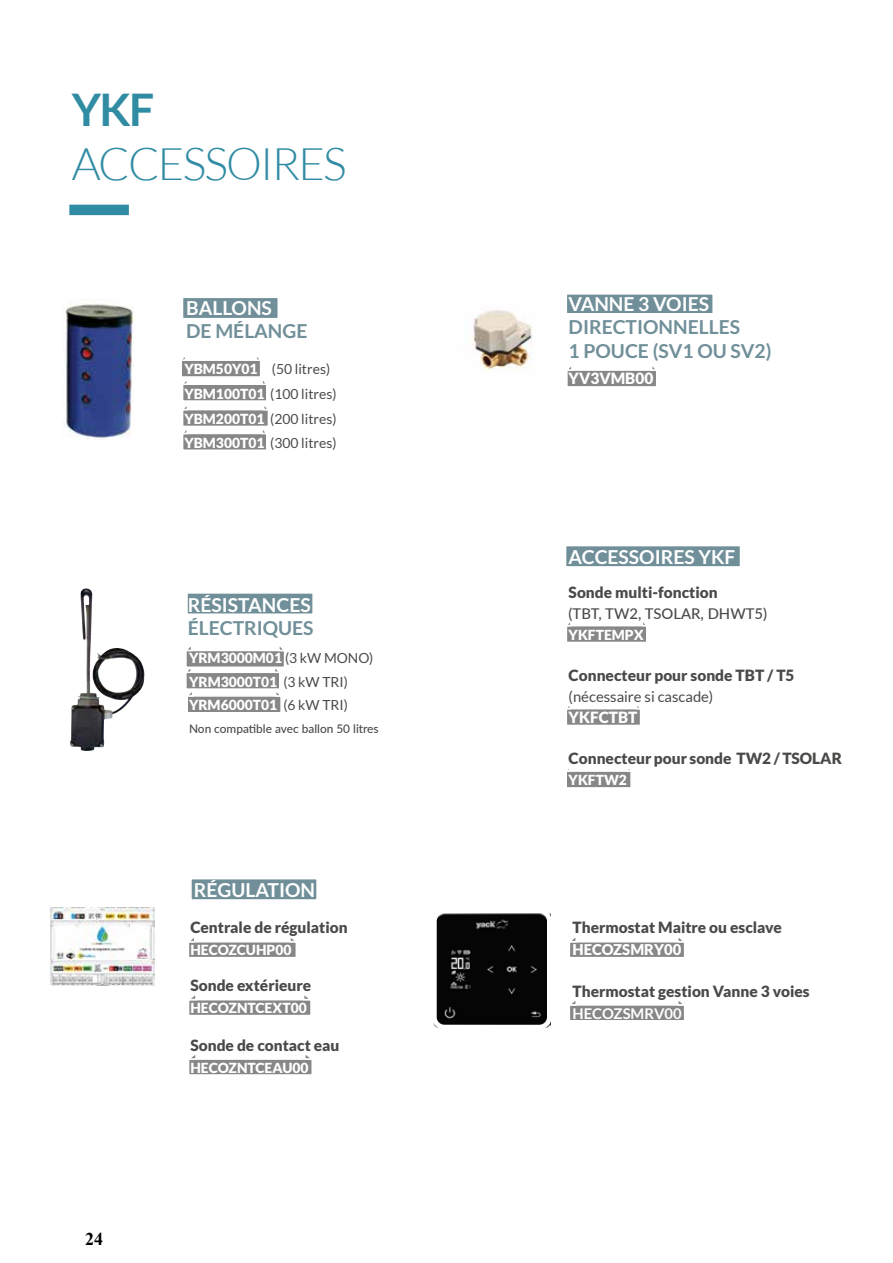
<style>
.page{position:relative;width:893px;height:1263px;background:#fff}
.page>*{position:absolute;margin:0;border:0;box-sizing:border-box;transform-origin:0 0}
.t1{font:300 45px "Lato";letter-spacing:-.04em;color:#308ca3}
.t2{font:700 45px "Lato";color:#308ca3}
.t3{font:700 19.35px "Lato";color:#fff}
.t4{font:700 19.35px/23.1px "Lato";color:#708f99}
.t5{font:700 18px "Times New Roman";color:#000}
.t6{font:900 15.45px "Lato";color:#4a4a49}
.t7{font:900 15.45px "Lato";color:#4b4a49}
.t8{font:900 15.45px "Lato";color:#fff}
.t9{font:500 14.85px "Lato";color:#4b4a49}
.t10{font:14.85px "Lato";color:#4b4a49}
.t11{font:900 14.85px "Lato";color:#fff}
.t12{font:700 14.85px "Lato";color:#fff}
.t13{font:900 13.95px/23.1px "Lato";color:#fff}
.t14{font:13.95px/24.8px "Lato";color:#4a4a49}
.t15{font:500 11.85px "Lato";color:#4b4a49}
.s1{font-weight:900;color:#fff}
.s2{font-weight:400;color:#4b4a49}
</style>
<div class="page">
<div style="left:69px;top:205px;width:60px;height:10px;background:#308ca3"></div>
<img style="left:50px;top:907px;width:104px;height:78px">
<div style="left:186px;top:592px;width:128px;height:23px;background:#708f99;border:2px solid #fff"></div>
<img style="left:63px;top:299px;width:71px;height:140px">
<div style="left:182px;top:297px;width:97px;height:22px;background:#708f99;border:2px solid #fff"></div>
<div style="left:180px;top:359px;width:81px;height:19px;background:#878787;border:2px solid #fff"></div>
<svg style="left:255px;top:357px;width:6px;height:5px"></svg>
<svg style="left:180px;top:357px;width:7px;height:5px"></svg>
<div style="left:182px;top:383px;width:86px;height:19px;background:#878787;border:2px solid #fff"></div>
<svg style="left:261px;top:381px;width:7px;height:5px"></svg>
<svg style="left:180px;top:374px;width:9px;height:12px"></svg>
<div style="left:182px;top:409px;width:87px;height:18px;background:#878787;border:2px solid #fff"></div>
<svg style="left:262px;top:399px;width:7px;height:13px"></svg>
<svg style="left:182px;top:399px;width:7px;height:13px"></svg>
<div style="left:182px;top:433px;width:86px;height:18px;background:#878787;border:2px solid #fff"></div>
<svg style="left:261px;top:423px;width:8px;height:13px"></svg>
<svg style="left:182px;top:423px;width:7px;height:13px"></svg>
<img style="left:70px;top:588px;width:75px;height:163px">
<div style="left:185px;top:671px;width:96px;height:19px;background:#878787;border:2px solid #fff"></div>
<svg style="left:273px;top:668px;width:8px;height:6px"></svg>
<svg style="left:185px;top:668px;width:8px;height:6px"></svg>
<div style="left:185px;top:650px;width:100px;height:18px;background:#878787;border:2px solid #fff"></div>
<svg style="left:277px;top:647px;width:8px;height:6px"></svg>
<svg style="left:185px;top:646px;width:8px;height:7px"></svg>
<div style="left:186px;top:695px;width:96px;height:18px;background:#878787;border:2px solid #fff"></div>
<svg style="left:274px;top:686px;width:8px;height:12px"></svg>
<svg style="left:185px;top:686px;width:9px;height:12px"></svg>
<img style="left:472px;top:310px;width:61px;height:60px">
<div style="left:565px;top:293px;width:149px;height:22px;background:#708f99;border:2px solid #fff"></div>
<div style="left:566px;top:369px;width:91px;height:19px;background:#878787;border:2px solid #fff"></div>
<svg style="left:650px;top:366px;width:7px;height:6px"></svg>
<svg style="left:566px;top:366px;width:7px;height:6px"></svg>
<div style="left:565px;top:545px;width:176px;height:23px;background:#708f99;border:2px solid #fff"></div>
<div style="left:566px;top:625px;width:82px;height:18px;background:#878787;border:2px solid #fff"></div>
<svg style="left:641px;top:622px;width:7px;height:6px"></svg>
<svg style="left:566px;top:622px;width:6px;height:6px"></svg>
<div style="left:566px;top:708px;width:75px;height:18px;background:#878787;border:2px solid #fff"></div>
<svg style="left:635px;top:706px;width:6px;height:5px"></svg>
<svg style="left:566px;top:706px;width:6px;height:5px"></svg>
<div style="left:565px;top:770px;width:67px;height:19px;background:#878787;border:2px solid #fff"></div>
<svg style="left:626px;top:769px;width:6px;height:4px"></svg>
<svg style="left:565px;top:769px;width:6px;height:4px"></svg>
<div style="left:188px;top:941px;width:109px;height:17px;background:#878787;border:2px solid #fff"></div>
<svg style="left:288px;top:938px;width:9px;height:6px"></svg>
<svg style="left:188px;top:938px;width:8px;height:6px"></svg>
<div style="left:190px;top:878px;width:128px;height:23px;background:#708f99;border:2px solid #fff"></div>
<div style="left:188px;top:999px;width:124px;height:17px;background:#878787;border:2px solid #fff"></div>
<svg style="left:302px;top:995px;width:10px;height:7px"></svg>
<svg style="left:188px;top:995px;width:9px;height:7px"></svg>
<div style="left:188px;top:1058px;width:125px;height:18px;background:#878787;border:2px solid #fff"></div>
<svg style="left:303px;top:1055px;width:10px;height:6px"></svg>
<svg style="left:188px;top:1055px;width:10px;height:6px"></svg>
<div style="left:569px;top:941px;width:116px;height:17px;background:#878787;border:2px solid #fff"></div>
<svg style="left:676px;top:938px;width:9px;height:6px"></svg>
<svg style="left:569px;top:938px;width:9px;height:6px"></svg>
<div style="left:569px;top:1004px;width:116px;height:17px;background:#878787;border:2px solid #fff"></div>
<svg style="left:676px;top:1001px;width:9px;height:6px"></svg>
<svg style="left:569px;top:1001px;width:9px;height:6px"></svg>
<img style="left:438px;top:913px;width:113px;height:113px">
<div style="left:432px;top:909px;width:120px;height:120px;border:5px solid #fff;border-radius:10px"></div>
<h1 class="t2" style="left:72px;top:84px;width:84px">YKF</h1>
<h1 class="t1" style="left:72px;top:140px;width:276px">ACCESSOIRES</h1>
<h2 class="t3" style="left:186px;top:297px;width:87px">BALLONS</h2>
<h2 class="t4" style="left:186px;top:319px;width:123px">DE MÉLANGE</h2>
<p class="t14" style="left:184px;top:357px;width:154px"><span class="s1">YBM50Y01</span> (50 litres)<br><span class="s1">YBM100T01</span> (100 litres)<br><span class="s1">YBM200T01</span> (200 litres)<br><span class="s1">YBM300T01</span> (300 litres)</p>
<h2 class="t3" style="left:188px;top:593px;width:124px">RÉSISTANCES</h2>
<h2 class="t4" style="left:188px;top:616px;width:127px">ÉLECTRIQUES</h2>
<p class="t13" style="left:189px;top:646px;width:186px">YRM3000M01 <span class="s2">(3 kW MONO)<br></span>YRM3000T01 <span class="s2">(3 kW TRI)<br></span>YRM6000T01 <span class="s2">(6 kW TRI)</span></p>
<p class="t15" style="left:189px;top:720px;width:191px">Non compatible avec ballon 50 litres</p>
<p class="t5" style="left:85px;top:1226px;width:19px">24</p>
<h2 class="t3" style="left:194px;top:879px;width:123px">RÉGULATION</h2>
<p class="t6" style="left:190px;top:918px;width:159px">Centrale de régulation</p>
<p class="t13" style="left:190px;top:938px;width:103px">HECOZCUHP00</p>
<p class="t6" style="left:190px;top:976px;width:122px">Sonde extérieure</p>
<p class="t13" style="left:190px;top:996px;width:118px">HECOZNTCEXT00</p>
<p class="t6" style="left:190px;top:1036px;width:151px">Sonde de contact eau</p>
<p class="t13" style="left:190px;top:1055px;width:120px">HECOZNTCEAU00</p>
<h2 class="t3" style="left:569px;top:293px;width:142px">VANNE 3 VOIES</h2>
<h2 class="t4" style="left:569px;top:316px;width:204px">DIRECTIONNELLES<br>1 POUCE (SV1 OU SV2)</h2>
<p class="t8" style="left:569px;top:369px;width:86px">YV3VMB00</p>
<h2 class="t3" style="left:569px;top:546px;width:168px">ACCESSOIRES YKF</h2>
<p class="t7" style="left:569px;top:583px;width:151px">Sonde multi-fonction</p>
<p class="t9" style="left:569px;top:603px;width:200px">(TBT, TW2, TSOLAR, DHWT5)</p>
<p class="t13" style="left:569px;top:623px;width:77px">YKFTEMPX</p>
<p class="t7" style="left:569px;top:666px;width:227px">Connecteur pour sonde TBT / T5</p>
<p class="t10" style="left:569px;top:688px;width:146px">(nécessaire si cascade)</p>
<p class="t8" style="left:569px;top:708px;width:70px">YKFCTBT</p>
<p class="t7" style="left:569px;top:750px;width:275px">Connecteur pour sonde TW2 / TSOLAR</p>
<p class="t13" style="left:569px;top:768px;width:60px">YKFTW2</p>
<p class="t6" style="left:572px;top:918px;width:211px">Thermostat Maitre ou esclave</p>
<p class="t11" style="left:572px;top:941px;width:110px">HECOZSMRY00</p>
<p class="t6" style="left:572px;top:982px;width:239px">Thermostat gestion Vanne 3 voies</p>
<p class="t12" style="left:572px;top:1005px;width:111px">HECOZSMRV00</p>
</div>
